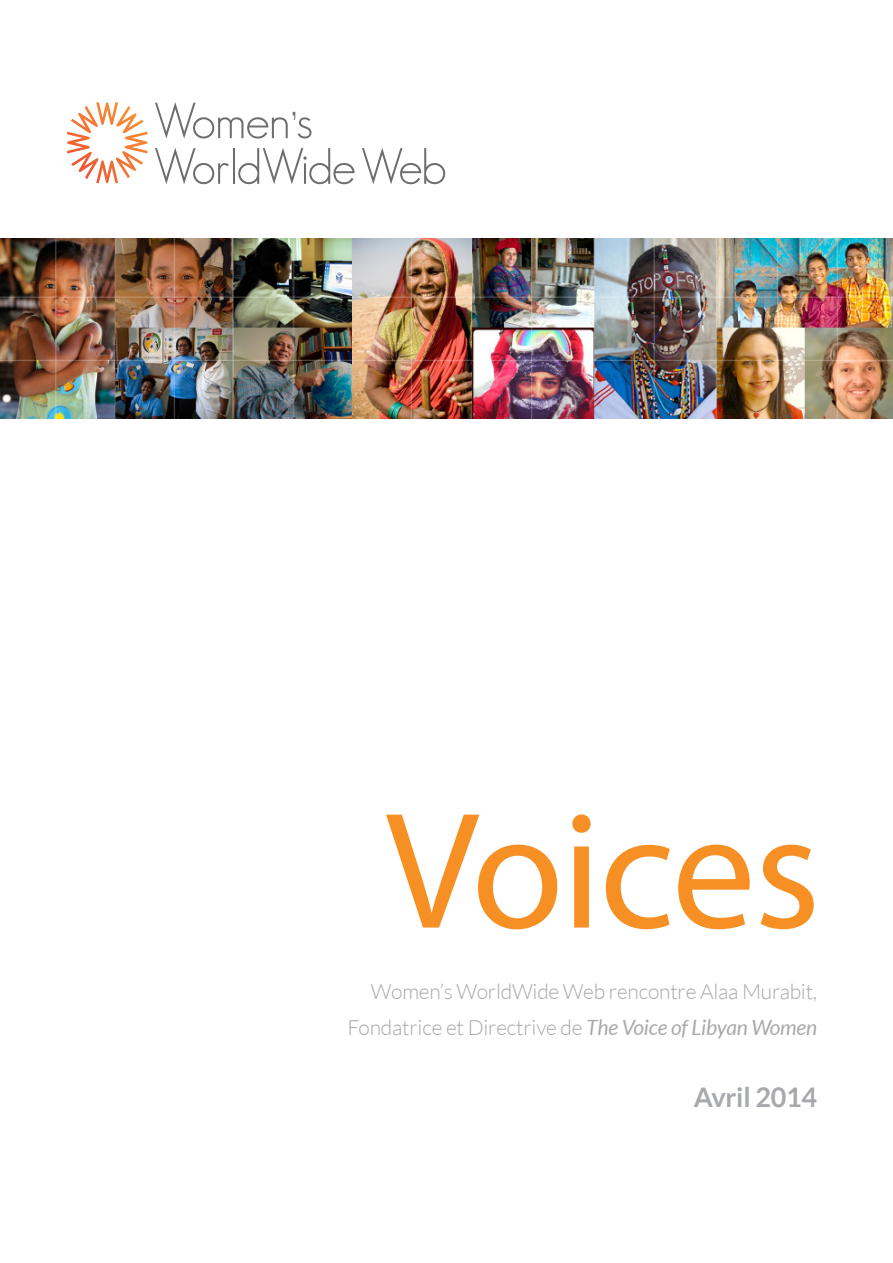
<style>
.page{position:relative;width:893px;height:1263px;background:#fff}
.page>*{position:absolute;margin:0;border:0;box-sizing:border-box;transform-origin:0 0}
.titre{font:167.55px "Myriad Pro";letter-spacing:-.01em;color:#f69024}
.titre-2{font:700 27px "Lato";letter-spacing:-.01em;color:#a8a9ad}
.titre-3{font:300 21px/36px "Lato";letter-spacing:-.01em;color:#a8a9ad;text-align:right}
.s1{font-weight:400;font-style:italic}
</style>
<div class="page">
<svg style="left:67px;top:102px;width:81px;height:81px"></svg>
<svg style="left:155px;top:148px;width:74px;height:36px"></svg>
<hr style="left:233px;top:148px;width:2px;height:36px;background:#6c6d70">
<svg style="left:238px;top:148px;width:117px;height:36px"></svg>
<svg style="left:362px;top:148px;width:83px;height:36px"></svg>
<svg style="left:155px;top:102px;width:156px;height:37px"></svg>
<img style="left:115px;top:238px;width:778px;height:181px">
<img style="left:0;top:238px;width:115px;height:181px">
<img style="left:352px;top:238px;width:119px;height:181px">
<p class="titre" style="left:385px;top:768px;width:436px">Voices</p>
<p class="titre-3" style="left:348px;top:974px;width:471px">Women’s WorldWide Web rencontre Alaa Murabit,<br>Fondatrice et Directrive de <span class="s1">The Voice of Libyan Women</span></p>
<p class="titre-2" style="left:694px;top:1082px;width:125px">Avril 2014</p>
</div>
